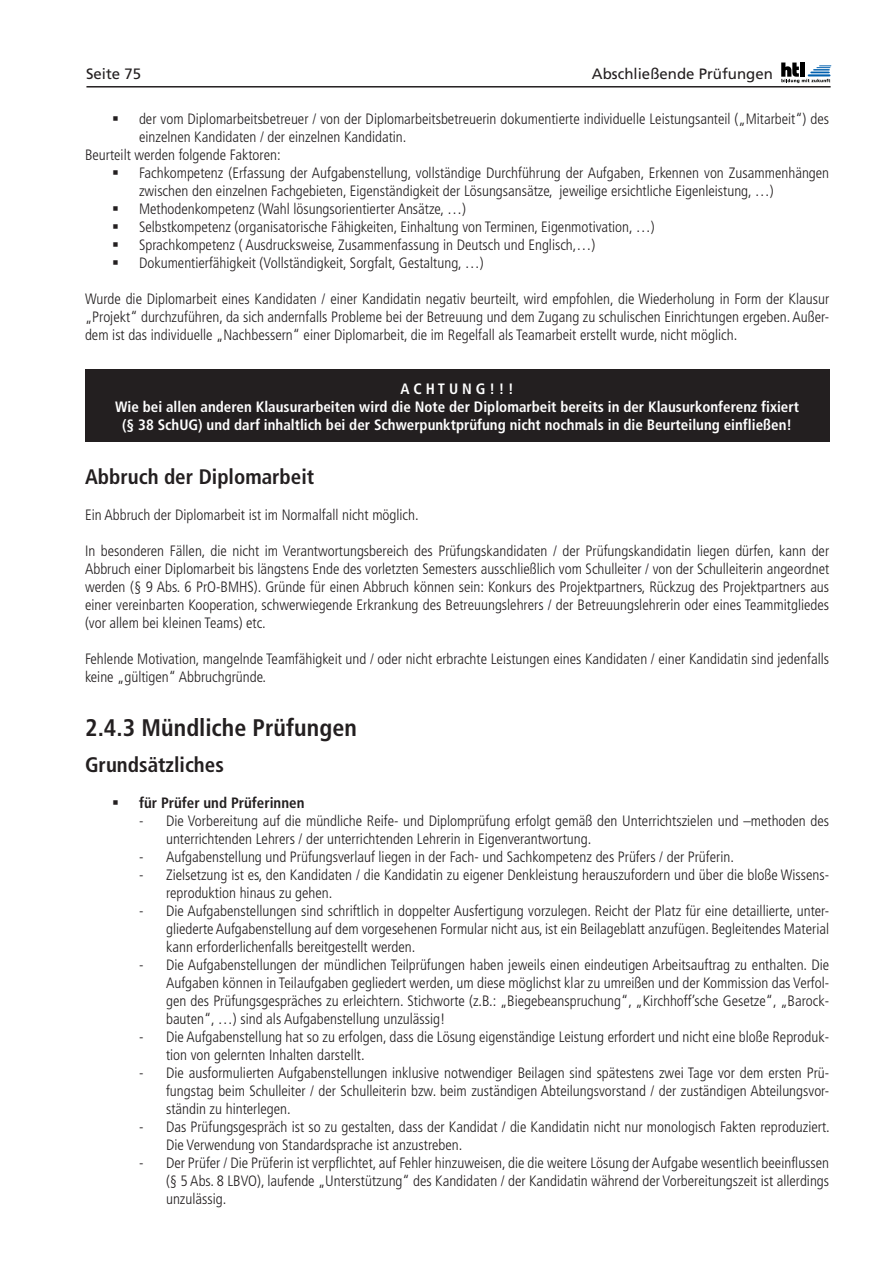
<style>
.page{position:relative;width:893px;height:1263px;background:#fff}
.page>*{position:absolute;margin:0;border:0;box-sizing:border-box;transform-origin:0 0}
.t1{font:700 condensed 24px "Frutiger";letter-spacing:.005em;color:#231f20}
.t2{font:700 condensed 21px "Frutiger";color:#231f20}
.t3{font:300 condensed 15px/18px "Frutiger";color:#231f20}
.t4{font:700 condensed 15px/18px "Frutiger";color:#fff;text-align:center}
.t5{font:15px "Frutiger";color:#231f20}
.t6{font:700 condensed 15px "Frutiger";color:#231f20}
</style>
<div class="page">
<hr style="left:86px;top:86px;width:745px;height:2px;background:#231f20">
<svg style="left:781px;top:63px;width:50px;height:20px"></svg>
<hr style="left:800px;top:63px;width:4px;height:14px;background:#000">
<div style="left:85px;top:370px;width:744px;height:72px;background:#231f20"></div>
<p class="t5" style="left:86px;top:65px;width:57px">Seite 75</p>
<p class="t5" style="left:592px;top:65px;width:182px">Abschließende Prüfungen</p>
<p class="t3" style="left:112px;top:110px;width:719px">▪ der vom Diplomarbeitsbetreuer / von der Diplomarbeitsbetreuerin dokumentierte individuelle Leistungsanteil („Mitarbeit“) des</p>
<p class="t3" style="left:139px;top:128px;width:269px">einzelnen Kandidaten / der einzelnen Kandidatin.</p>
<p class="t3" style="left:85px;top:146px;width:197px">Beurteilt werden folgende Faktoren:</p>
<p class="t3" style="left:139px;top:164px;width:692px;text-indent:-27px">▪ Fachkompetenz (Erfassung der Aufgabenstellung, vollständige Durchführung der Aufgaben, Erkennen von Zusammenhängen zwischen den einzelnen Fachgebieten, Eigenständigkeit der Lösungsansätze, jeweilige ersichtliche Eigenleistung, …)</p>
<p class="t3" style="left:112px;top:200px;width:355px">▪ Methodenkompetenz (Wahl lösungsorientierter Ansätze, …)</p>
<p class="t3" style="left:112px;top:218px;width:544px">▪ Selbstkompetenz (organisatorische Fähigkeiten, Einhaltung von Terminen, Eigenmotivation, …)</p>
<p class="t3" style="left:112px;top:236px;width:485px">▪ Sprachkompetenz ( Ausdrucksweise, Zusammenfassung in Deutsch und Englisch,…)</p>
<p class="t3" style="left:112px;top:254px;width:373px">▪ Dokumentierfähigkeit (Vollständigkeit, Sorgfalt, Gestaltung, …)</p>
<p class="t3" style="left:85px;top:290px;width:746px;text-align:justify">Wurde die Diplomarbeit eines Kandidaten / einer Kandidatin negativ beurteilt, wird empfohlen, die Wiederholung in Form der Klausur „Projekt“ durchzuführen, da sich andernfalls Probleme bei der Betreuung und dem Zugang zu schulischen Einrichtungen ergeben. Außer&shy;dem ist das individuelle „Nachbessern“ einer Diplomarbeit, die im Regelfall als Teamarbeit erstellt wurde, nicht möglich.</p>
<p class="t4" style="left:115px;top:380px;width:685px">A C H T U N G ! ! !<br>Wie bei allen anderen Klausurarbeiten wird die Note der Diplomarbeit bereits in der Klausurkonferenz fixiert (§ 38 SchUG) und darf inhaltlich bei der Schwerpunktprüfung nicht nochmals in die Beurteilung einfließen!</p>
<h2 class="t2" style="left:85px;top:465px;width:231px">Abbruch der Diplomarbeit</h2>
<p class="t3" style="left:85px;top:506px;width:335px">Ein Abbruch der Diplomarbeit ist im Normalfall nicht möglich.</p>
<p class="t3" style="left:85px;top:542px;width:746px;text-align:justify">In besonderen Fällen, die nicht im Verantwortungsbereich des Prüfungskandidaten / der Prüfungskandidatin liegen dürfen, kann der Abbruch einer Diplomarbeit bis längstens Ende des vorletzten Semesters ausschließlich vom Schulleiter / von der Schulleiterin angeordnet werden (§ 9 Abs. 6 PrO-BMHS). Gründe für einen Abbruch können sein: Konkurs des Projektpartners, Rückzug des Projektpartners aus einer vereinbarten Kooperation, schwerwiegende Erkrankung des Betreuungslehrers / der Betreuungslehrerin oder eines Teammitgliedes (vor allem bei kleinen Teams) etc.</p>
<p class="t3" style="left:85px;top:650px;width:746px">Fehlende Motivation, mangelnde Teamfähigkeit und / oder nicht erbrachte Leistungen eines Kandidaten / einer Kandidatin sind jedenfalls keine „gültigen“ Abbruchgründe.</p>
<h1 class="t1" style="left:85px;top:714px;width:273px">2.4.3 Mündliche Prüfungen</h1>
<h2 class="t2" style="left:85px;top:753px;width:140px">Grundsätzliches</h2>
<p class="t6" style="left:112px;top:794px;width:194px">▪ für Prüfer und Prüferinnen</p>
<p class="t3" style="left:166px;top:812px;width:665px;text-indent:-27px">- Die Vorbereitung auf die mündliche Reife- und Diplomprüfung erfolgt gemäß den Unterrichtszielen und –methoden des unterrichtenden Lehrers / der unterrichtenden Lehrerin in Eigenverantwortung.</p>
<p class="t3" style="left:139px;top:848px;width:596px">- Aufgabenstellung und Prüfungsverlauf liegen in der Fach- und Sachkompetenz des Prüfers / der Prüferin.</p>
<p class="t3" style="left:166px;top:866px;width:665px;text-indent:-27px">- Zielsetzung ist es, den Kandidaten / die Kandidatin zu eigener Denkleistung herauszufordern und über die bloße Wissens&shy;reproduktion hinaus zu gehen.</p>
<p class="t3" style="left:166px;top:902px;width:665px;text-align:justify;text-indent:-27px">- Die Aufgabenstellungen sind schriftlich in doppelter Ausfertigung vorzulegen. Reicht der Platz für eine detaillierte, unter&shy;gliederte Aufgabenstellung auf dem vorgesehenen Formular nicht aus, ist ein Beilageblatt anzufügen. Begleitendes Material kann erforderlichenfalls bereitgestellt werden.</p>
<p class="t3" style="left:166px;top:956px;width:665px;text-align:justify;text-indent:-27px">- Die Aufgabenstellungen der mündlichen Teilprüfungen haben jeweils einen eindeutigen Arbeitsauftrag zu enthalten. Die Aufgaben können in Teilaufgaben gegliedert werden, um diese möglichst klar zu umreißen und der Kommission das Verfol&shy;gen des Prüfungsgespräches zu erleichtern. Stichworte (z.B.: „Biegebeanspruchung“, „Kirchhoff’sche Gesetze“, „Barock&shy;bauten“, …) sind als Aufgabenstellung unzulässig!</p>
<p class="t3" style="left:166px;top:1028px;width:665px;text-indent:-27px">- Die Aufgabenstellung hat so zu erfolgen, dass die Lösung eigenständige Leistung erfordert und nicht eine bloße Reproduk&shy;tion von gelernten Inhalten darstellt.</p>
<p class="t3" style="left:166px;top:1064px;width:665px;text-align:justify;text-indent:-27px">- Die ausformulierten Aufgabenstellungen inklusive notwendiger Beilagen sind spätestens zwei Tage vor dem ersten Prü&shy;fungstag beim Schulleiter / der Schulleiterin bzw. beim zuständigen Abteilungsvorstand / der zuständigen Abteilungsvor&shy;ständin zu hinterlegen.</p>
<p class="t3" style="left:166px;top:1118px;width:665px;text-indent:-27px">- Das Prüfungsgespräch ist so zu gestalten, dass der Kandidat / die Kandidatin nicht nur monologisch Fakten reproduziert.<br>Die Verwendung von Standardsprache ist anzustreben.</p>
<p class="t3" style="left:166px;top:1154px;width:665px;text-align:justify;text-indent:-27px">- Der Prüfer / Die Prüferin ist verpflichtet, auf Fehler hinzuweisen, die die weitere Lösung der Aufgabe wesentlich beeinflussen (§ 5 Abs. 8 LBVO), laufende „Unterstützung“ des Kandidaten / der Kandidatin während der Vorbereitungszeit ist allerdings unzulässig.</p>
</div>
